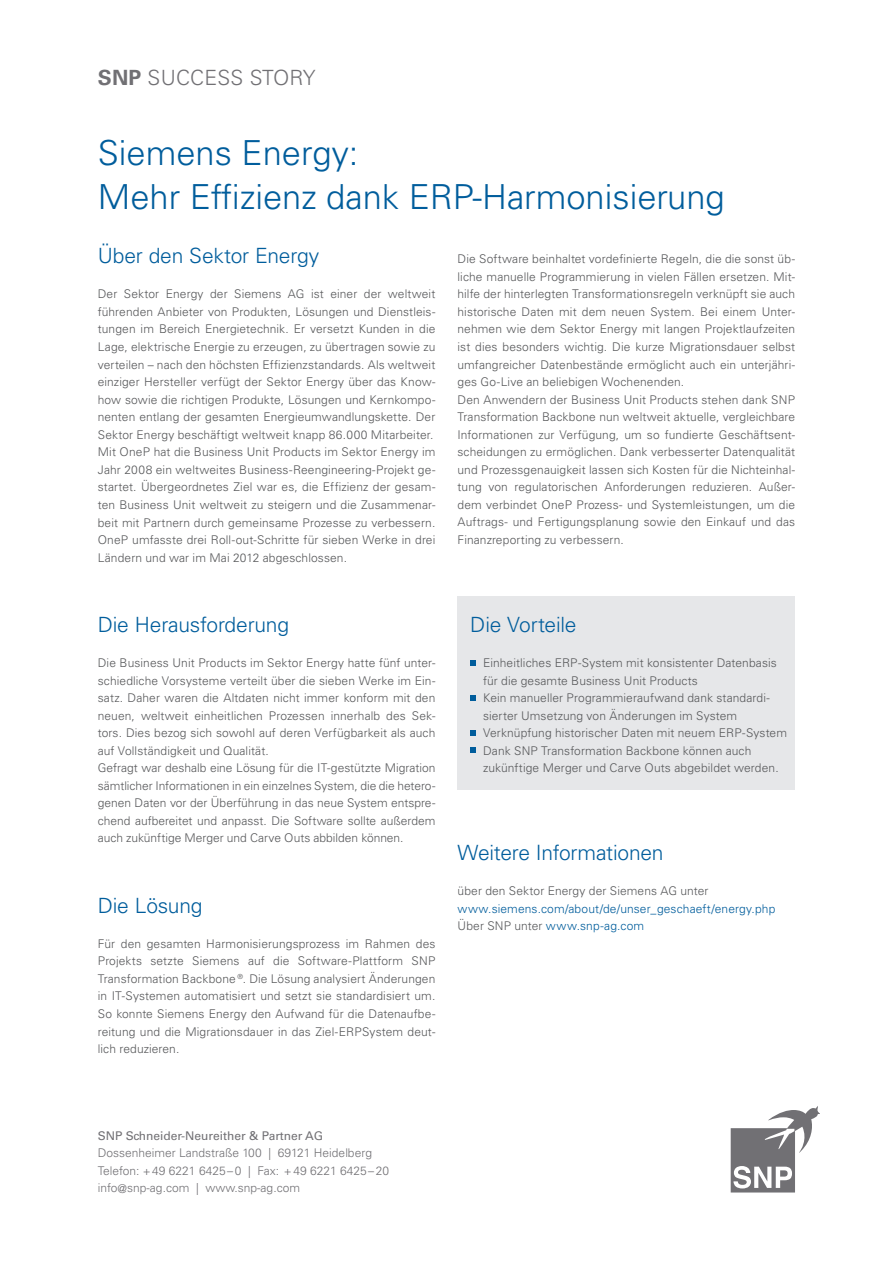
<style>
.page{position:relative;width:893px;height:1263px;background:#fff}
.page>*{position:absolute;margin:0;border:0;box-sizing:border-box;transform-origin:0 0}
.t1{font:300 34.5px/43.5px "Univers LT Std";color:#005d9c}
.t2{font:300 21px "Univers LT Std";letter-spacing:-.01em;color:#005d9c}
.t3{font:300 21px "Univers LT Std";letter-spacing:.01em;color:#717074}
.t4{font:300 12px/17.5px "Univers LT Std";letter-spacing:.005em;color:#57585a}
.t5{font:300 12px/17.5px "Univers LT Std";color:#717074}
.t6{font:300 12px/17.5px "Univers LT Std";letter-spacing:.01em;color:#005d9c}
.t7{font:12px "Univers LT Std";color:#717074}
.s1{font-weight:700}
.s2{color:#57585a}
</style>
<div class="page">
<svg style="left:731px;top:1106px;width:89px;height:86px"></svg>
<div style="left:458px;top:597px;width:337px;height:193px;background:#e6e7e9"></div>
<svg style="left:470px;top:660px;width:6px;height:5px"></svg>
<svg style="left:470px;top:695px;width:6px;height:5px"></svg>
<svg style="left:470px;top:730px;width:6px;height:6px"></svg>
<svg style="left:470px;top:747px;width:6px;height:6px"></svg>
<h2 class="t3" style="left:98px;top:65px;width:219px"><span class="s1">SNP</span> Success Story</h2>
<h1 class="t1" style="left:98px;top:131px;width:628px">Siemens Energy:<br>Mehr Effizienz dank ER P-Harmonisierung</h1>
<h2 class="t2" style="left:98px;top:243px;width:223px">Über den Sektor Energy</h2>
<p class="t4" style="left:98px;top:285px;width:339px">Der Sektor Energy der Siemens AG ist einer der weltweit führenden Anbieter von Produkten, Lösungen und Dienstleis&shy;tungen im Bereich Energietechnik. Er versetzt Kunden in die Lage, elektrische Energie zu erzeugen, zu übertragen sowie zu verteilen – nach den höchsten Effizienzstandards. Als weltweit einziger Hersteller verfügt der Sektor Energy über das Know&shy;how sowie die richtigen Produkte, Lösungen und Kernkompo&shy;nenten entlang der gesamten Energieumwandlungskette. Der Sektor E nergy beschäftigt weltweit knapp 86.000 Mitarbeiter.<br>Mit OneP hat die Business U nit Products im Sektor Energy im Jahr 2008 ein weltweites Business-Reengineering-Projekt ge&shy;startet. Übergeordnetes Ziel war es, die Effizienz der gesam&shy;ten Business U nit weltweit zu steigern und die Zusammenar&shy;beit mit Partnern durch gemeinsame Prozesse zu verbessern.<br>OneP umfasste drei Roll-out-Schritte für sieben Werke in drei Ländern und war im Mai 2012 abgeschlossen.</p>
<h2 class="t2" style="left:98px;top:612px;width:193px">Die Herausforderung</h2>
<p class="t4" style="left:98px;top:654px;width:339px">Die Business U nit Products im Sektor Energy hatte fünf unter&shy;schiedliche Vorsysteme verteilt über die sieben Werke im Ein&shy;satz. Daher waren die Altdaten nicht immer konform mit den neuen, weltweit einheitlichen Prozessen innerhalb des Sek&shy;tors. Dies bezog sich sowohl auf deren Verfügbarkeit als auch auf Vollständigkeit und Qualität.<br>Gefragt war deshalb eine Lösung für die IT-gestützte Migration sämtlicher Informationen in ein einzelnes System, die die hetero&shy;genen Daten vor der Überführung in das neue System entspre&shy;chend aufbereitet und anpasst. Die Software sollte außerdem auch zukünftige Merger und Carve Outs abbilden können.</p>
<h2 class="t2" style="left:98px;top:893px;width:106px">Die Lösung</h2>
<p class="t4" style="left:98px;top:935px;width:339px;text-align:justify">Für den gesamten Harmonisierungsprozess im Rahmen des Projekts setzte Siemens auf die Software-Plattform SNP Transformation Backbone <sup>®</sup>. Die Lösung analysiert Änderungen in IT-Systemen automatisiert und setzt sie standardisiert um.<br>So konnte Siemens Energy den Aufwand für die Datenaufbe&shy;reitung und die Migrationsdauer in das Ziel-ER PSystem deut&shy;lich reduzieren.</p>
<p class="t4" style="left:458px;top:250px;width:339px">Die Software beinhaltet vordefinierte Regeln, die die sonst üb&shy;liche manuelle Programmierung in vielen Fällen ersetzen. Mit&shy;hilfe der hinterlegten Transformationsregeln verknüpft sie auch historische Daten mit dem neuen System. Bei einem U nter&shy;nehmen wie dem Sektor Energy mit langen Projektlaufzeiten ist dies besonders wichtig. Die kurze Migrationsdauer selbst umfangreicher Datenbestände ermöglicht auch ein unterjähri&shy;ges Go-Live an beliebigen Wochenenden.<br>Den Anwendern der Business U nit Products stehen dank SNP Transformation Backbone nun weltweit aktuelle, vergleichbare Informationen zur Verfügung, um so fundierte Geschäftsent&shy;scheidungen zu ermöglichen. Dank verbesserter Datenqualität und Prozessgenauigkeit lassen sich Kosten für die Nichteinhal&shy;tung von regulatorischen Anforderungen reduzieren. Außer&shy;dem verbindet OneP Prozess- und Systemleistungen, um die Auftrags- und Fertigungsplanung sowie den Einkauf und das Finanzreporting zu verbessern.</p>
<h2 class="t2" style="left:470px;top:612px;width:108px">Die Vorteile</h2>
<p class="t4" style="left:483px;top:654px;width:305px;text-indent:-7px">Einheitliches ER P-System mit konsistenter Datenbasis für die gesamte Business U nit Products<br>Kein manueller Programmieraufwand dank standardi&shy;sierter U msetzung von Änderungen im System Verknüpfung historischer Daten mit neuem ER P-System Dank SNP Transformation Backbone können auch zukünftige Merger und Carve Outs abgebildet werden.</p>
<h2 class="t2" style="left:458px;top:840px;width:207px">Weitere Informationen</h2>
<p class="t4" style="left:458px;top:882px;width:253px">über den Sektor Energy der Siemens AG unter</p>
<p class="t6" style="left:458px;top:900px;width:319px">www.siemens.com/about/de/unser_geschaeft/energy.php<br><span class="s2">Über SNP unter</span> www.snp-ag.com</p>
<p class="t7" style="left:98px;top:1128px;width:227px">SNP Schneider-Neureither &amp; Partner AG</p>
<p class="t5" style="left:98px;top:1144px;width:293px">Dossenheimer Landstraße 100 | 69121 Heidelberg<br>Telefon: +49 6221 6425–0 | Fax: +49 6221 6425–20 info@snp-ag.com | www.snp-ag.com</p>
</div>
